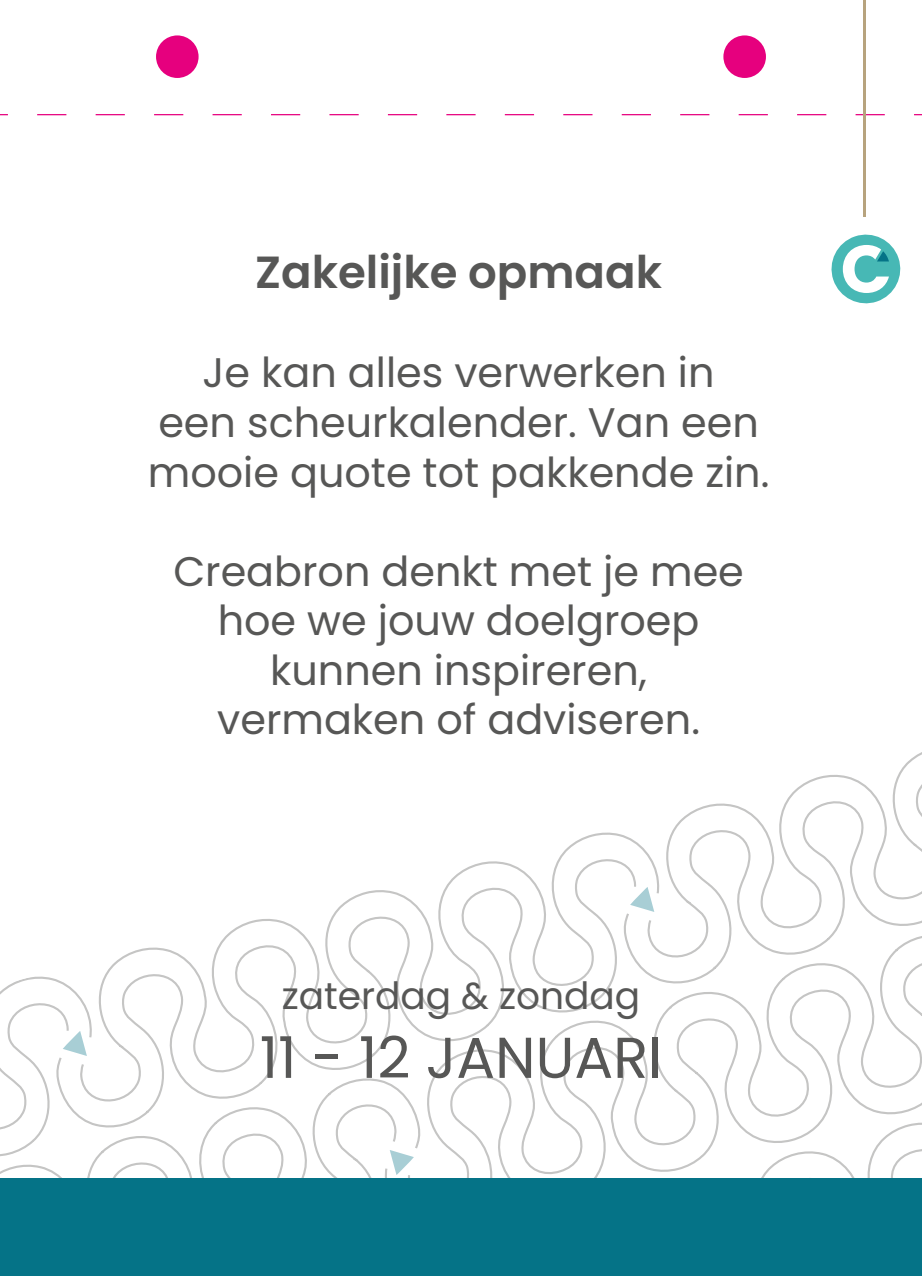
<style>
.page{position:relative;width:922px;height:1276px;background:#fff}
.page>*{position:absolute;margin:0;border:0;box-sizing:border-box;transform-origin:0 0}
.t1{font:57.5px "Poppins";color:#575756}
.t2{font:600 45px "Poppins";color:#575756}
.t3{font:41.25px/49.5px "Poppins";color:#575756;text-align:center}
.t4{font:37.5px "Poppins";color:#575756}
</style>
<div class="page">
<svg style="left:0;top:114px;width:921px;height:1px"></svg>
<div style="left:156px;top:35px;width:42px;height:43px;background:#e6007e;border-radius:50%"></div>
<div style="left:723px;top:35px;width:42px;height:43px;background:#e6007e;border-radius:50%"></div>
<svg style="left:98px;top:852px;width:523px;height:224px"></svg>
<svg style="left:0;top:976px;width:92px;height:100px"></svg>
<svg style="left:621px;top:752px;width:300px;height:180px"></svg>
<svg style="left:630px;top:887px;width:24px;height:25px"></svg>
<svg style="left:0;top:1076px;width:142px;height:102px"></svg>
<svg style="left:407px;top:932px;width:514px;height:102px"></svg>
<svg style="left:142px;top:1034px;width:779px;height:144px"></svg>
<svg style="left:831px;top:234px;width:70px;height:70px"></svg>
<div style="left:0;top:1178px;width:921px;height:98px;background:#057387"></div>
<hr style="left:863px;top:0;width:3px;height:217px;background:#b7a37e">
<p class="t2" style="left:255px;top:246px;width:408px">Zakelijke opmaak</p>
<p class="t3" style="left:148px;top:348px;width:623px">Je kan alles verwerken in<br>een scheurkalender. Van een mooie quote tot pakkende zin.</p>
<p class="t3" style="left:173px;top:546px;width:572px">Creabron denkt met je mee hoe we jouw doelgroep kunnen inspireren, vermaken of adviseren.</p>
<p class="t4" style="left:282px;top:974px;width:360px">zaterdag &amp; zondag</p>
<h1 class="t1" style="left:259px;top:1024px;width:404px">11 - 12 JANUARI</h1>
</div>
